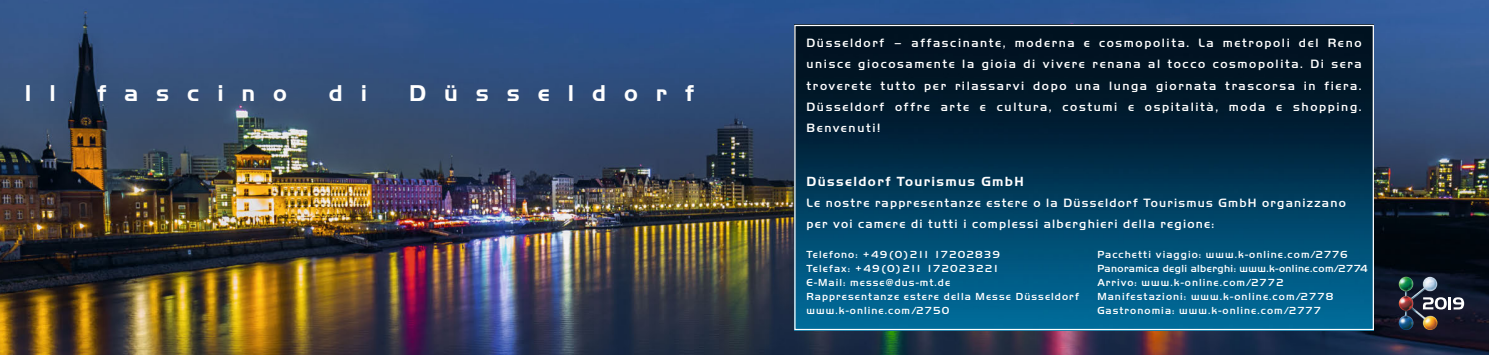
<style>
.page{position:relative;width:1489px;height:355px;background:#fff}
.page>*{position:absolute;margin:0;border:0;box-sizing:border-box;transform-origin:0 0}
.t1{font:700 23.75px "Handel Got D";letter-spacing:.755em;color:#fff}
.t2{font:700 13.75px "Handel Got D";letter-spacing:.1em;color:#fff}
.t3{font:500 12.5px/21.2px "Handel Gothic D";letter-spacing:.1em;color:#fff;text-align:justify}
.t4{font:500 10.62px/13.8px "Handel Gothic D";letter-spacing:.1em;color:#fff}
</style>
<div class="page">
<img style="left:0;top:0;width:1488px;height:354px">
<img style="left:796px;top:27px;width:575px;height:301px">
<svg style="left:1437px;top:297px;width:26px;height:12px"></svg>
<img style="left:1398px;top:276px;width:39px;height:53px">
<h1 class="t1" style="left:25px;top:79px;width:32px">I l</h1>
<h1 class="t1" style="left:97px;top:79px;width:191px">fascino</h1>
<h1 class="t1" style="left:329px;top:79px;width:40px">d i</h1>
<h1 class="t1" style="left:409px;top:79px;width:287px">Düsseldorf</h1>
<p class="t3" style="left:806px;top:32px;width:556px">Düsseldorf – affascinante, moderna e cosmopolita. La metropoli del Reno unisce giocosamente la gioia di vivere renana al tocco cosmopolita. Di sera troverete tutto per rilassarvi dopo una lunga giornata trascorsa in fiera.<br>Düsseldorf offre arte e cultura, costumi e ospitalità, moda e shopping.<br>Benvenuti!</p>
<p class="t2" style="left:806px;top:173px;width:219px">Düsseldorf Tourismus GmbH</p>
<p class="t3" style="left:806px;top:191px;width:541px">Le nostre rappresentanze estere o la Düsseldorf Tourismus GmbH organizzano per voi camere di tutti i complessi alberghieri della regione:</p>
<p class="t4" style="left:806px;top:247px;width:274px">Telefono: +49(0)211 17202839<br>Telefax: +49(0)211 172023221<br>E-Mail: messe@dus-mt.de<br>Rappresentanze estere della Messe Düsseldorf www.k-online.com/2750</p>
<p class="t4" style="left:1097px;top:247px;width:272px">Pacchetti viaggio: www.k-online.com/2776<br>Panoramica degli alberghi: www.k-online.com/2774<br>Arrivo: www.k-online.com/2772<br>Manifestazioni: www.k-online.com/2778<br>Gastronomia: www.k-online.com/2777</p>
</div>
